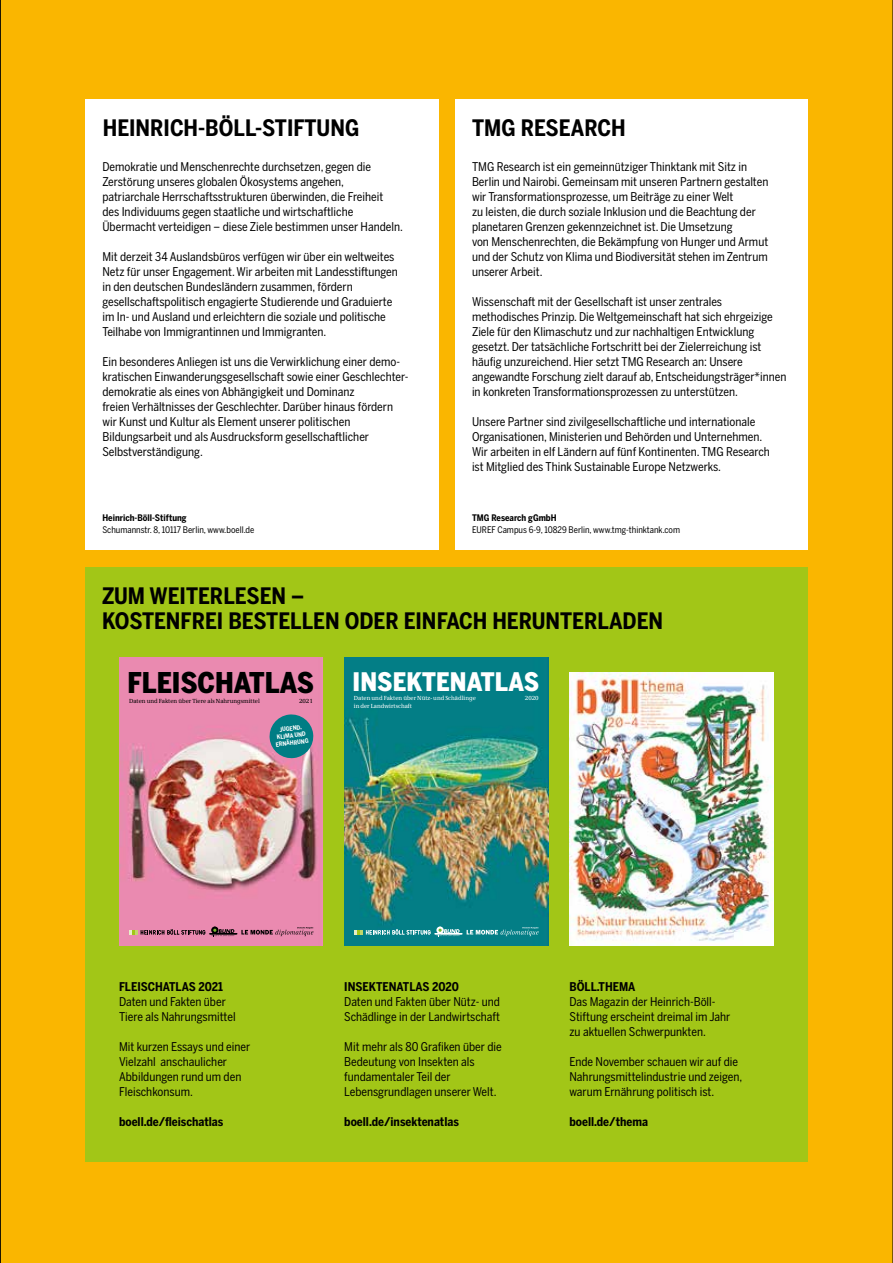
<style>
.page{position:relative;width:893px;height:1263px;background:#fff}
.page>*{position:absolute;margin:0;border:0;box-sizing:border-box;transform-origin:0 0}
.t1{font:900 28.35px "Benton Sans Cond";color:#000}
.t2{font:900 25.35px "Benton Sans Cond";letter-spacing:.005em;color:#fff}
.t3{font:700 22.5px/25.5px "Benton Sans Cond";color:#000}
.t4{font:12px/15px "Benton Sans Cond";color:#000}
.t5{font:700 12px "Benton Sans Cond";color:#000}
.t6{font:9px "Benton Sans Cond";color:#000}
.t7{font:700 9px "Benton Sans Cond";color:#000}
.t8{font:6px/7.6px "Demos Pro";color:#fff}
.t9{font:6px "Demos Pro";color:#000}
.t10{font:700 6px/7.2px "Benton Sans Cond";color:#fff;text-align:center}
</style>
<div class="page">
<div style="left:1px;top:0;width:892px;height:1263px;background:#fab600"></div>
<div style="left:85px;top:100px;width:354px;height:450px;background:#fff"></div>
<div style="left:85px;top:568px;width:723px;height:594px;background:#a2c617"></div>
<div style="left:455px;top:100px;width:353px;height:450px;background:#fff"></div>
<img style="left:569px;top:673px;width:204px;height:273px">
<img style="left:119px;top:657px;width:204px;height:289px">
<svg style="left:129px;top:927px;width:184px;height:9px;background:#ac6880"></svg>
<svg style="left:268px;top:713px;width:47px;height:46px;background:#468291"></svg>
<img style="left:344px;top:657px;width:204px;height:289px">
<svg style="left:354px;top:927px;width:185px;height:9px;background:#48a1a3"></svg>
<hr style="left:0;top:0;width:1px;height:1263px;background:#000">
<hr style="left:892px;top:0;width:1px;height:1263px;background:#000">
<h3 class="t3" style="left:103px;top:115px;width:258px">HEINRICH-BÖLL-STIFTUNG</h3>
<h3 class="t3" style="left:472px;top:115px;width:155px">TMG RESEARCH</h3>
<p class="t4" style="left:102px;top:160px;width:302px">Demokratie und Menschenrechte durchsetzen, gegen die Zerstörung unseres globalen Ökosystems angehen, patriarchale Herrschaftsstrukturen überwinden, die Freiheit des Individuums gegen staatliche und wirtschaftliche Übermacht verteidigen – diese Ziele bestimmen unser Handeln.</p>
<p class="t4" style="left:102px;top:250px;width:297px">Mit derzeit 34 Auslandsbüros verfügen wir über ein weltweites Netz für unser Engagement. Wir arbeiten mit Landesstiftungen in den deutschen Bundesländern zusammen, fördern gesellschaftspolitisch engagierte Studierende und Graduierte im In- und Ausland und erleichtern die soziale und politische Teilhabe von Immigrantinnen und Immigranten.</p>
<p class="t4" style="left:102px;top:355px;width:308px">Ein besonderes Anliegen ist uns die Verwirklichung einer demo&shy;kratischen Einwanderungsgesellschaft sowie einer Geschlechter&shy;demokratie als eines von Abhängigkeit und Dominanz<br>freien Verhältnisses der Geschlechter. Darüber hinaus fördern wir Kunst und Kultur als Element unserer politischen Bildungsarbeit und als Ausdrucksform gesellschaftlicher Selbstverständigung.</p>
<p class="t4" style="left:472px;top:160px;width:298px">TMG Research ist ein gemeinnütziger Thinktank mit Sitz in Berlin und Nairobi. Gemeinsam mit unseren Partnern gestalten wir Transformationsprozesse, um Beiträge zu einer Welt<br>zu leisten, die durch soziale Inklusion und die Beachtung der planetaren Grenzen gekennzeichnet ist. Die Umsetzung<br>von Menschenrechten, die Bekämpfung von Hunger und Armut und der Schutz von Klima und Biodiversität stehen im Zentrum unserer Arbeit.</p>
<p class="t4" style="left:472px;top:295px;width:316px">Wissenschaft mit der Gesellschaft ist unser zentrales methodisches Prinzip. Die Weltgemeinschaft hat sich ehrgeizige Ziele für den Klimaschutz und zur nachhaltigen Entwicklung gesetzt. Der tatsächliche Fortschritt bei der Zielerreichung ist häufig unzureichend. Hier setzt TMG Research an: Unsere angewandte Forschung zielt darauf ab, Entscheidungsträger*innen in konkreten Transformationsprozessen zu unterstützen.</p>
<p class="t4" style="left:472px;top:415px;width:299px">Unsere Partner sind zivilgesellschaftliche und internationale Organisationen, Ministerien und Behörden und Unternehmen.<br>Wir arbeiten in elf Ländern auf fünf Kontinenten. TMG Research ist Mitglied des Think Sustainable Europe Netzwerks.</p>
<p class="t7" style="left:102px;top:512px;width:86px">Heinrich-Böll-Stiftung</p>
<p class="t6" style="left:102px;top:524px;width:153px">Schumannstr. 8, 10117 Berlin, www.boell.de</p>
<p class="t7" style="left:472px;top:512px;width:86px">TMG Research gGmbH</p>
<p class="t6" style="left:472px;top:524px;width:210px">EUREF Campus 6-9, 10829 Berlin, www.tmg-thinktank.com</p>
<h3 class="t3" style="left:102px;top:583px;width:563px">ZUM WEITERLESEN –<br>KOSTENFREI BESTELLEN ODER EINFACH HERUNTERLADEN</h3>
<h1 class="t1" style="left:128px;top:666px;width:188px">FLEISCHATLAS</h1>
<p class="t9" style="left:129px;top:697px;width:132px">Daten und Fakten über Tiere als Nahrungsmittel</p>
<p class="t9" style="left:299px;top:697px;width:15px">2021</p>
<p class="t10" style="left:274px;top:727px;width:34px;rotate:-7deg">JUGEND,<br>KLIMA UND<br>ERNÄHRUNG</p>
<h2 class="t2" style="left:352px;top:667px;width:188px">INSEKTENATLAS</h2>
<p class="t8" style="left:354px;top:694px;width:123px">Daten und Fakten über Nütz- und Schädlinge in der Landwirtschaft</p>
<p class="t8" style="left:525px;top:694px;width:15px">2020</p>
<p class="t5" style="left:119px;top:979px;width:105px">FLEISCHATLAS 2021</p>
<p class="t4" style="left:119px;top:994px;width:118px">Daten und Fakten über<br>Tiere als Nahrungsmittel</p>
<p class="t4" style="left:119px;top:1039px;width:133px">Mit kurzen Essays und einer<br>Vielzahl anschaulicher<br>Abbildungen rund um den<br>Fleischkonsum.</p>
<p class="t5" style="left:119px;top:1114px;width:106px">boell.de/fleischatlas</p>
<p class="t5" style="left:344px;top:979px;width:116px">INSEKTENATLAS 2020</p>
<p class="t4" style="left:344px;top:994px;width:157px">Daten und Fakten über Nütz- und<br>Schädlinge in der Landwirtschaft</p>
<p class="t4" style="left:344px;top:1039px;width:159px">Mit mehr als 80 Grafiken über die<br>Bedeutung von Insekten als fundamentaler Teil der<br>Lebensgrundlagen unserer Welt.</p>
<p class="t5" style="left:344px;top:1114px;width:116px">boell.de/insektenatlas</p>
<p class="t5" style="left:569px;top:979px;width:68px">BÖLL.THEMA</p>
<p class="t4" style="left:569px;top:994px;width:162px">Das Magazin der Heinrich-Böll-<br>Stiftung erscheint dreimal im Jahr zu aktuellen Schwerpunkten.</p>
<p class="t4" style="left:569px;top:1054px;width:174px">Ende November schauen wir auf die<br>Nahrungsmittelindustrie und zeigen, warum Ernährung politisch ist.</p>
<p class="t5" style="left:569px;top:1114px;width:80px">boell.de/thema</p>
</div>
